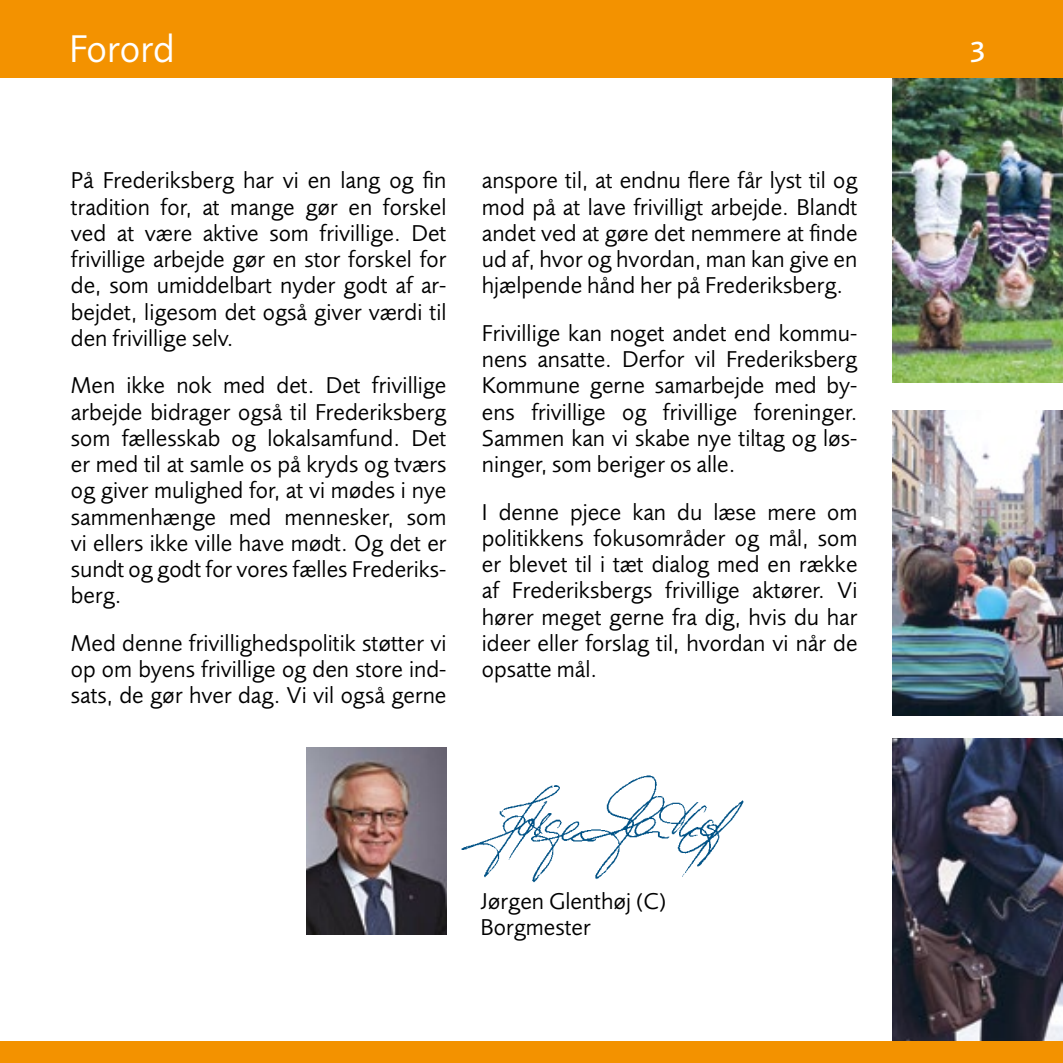
<style>
.page{position:relative;width:1063px;height:1063px;background:#fff}
.page>*{position:absolute;margin:0;border:0;box-sizing:border-box;transform-origin:0 0}
.t1{font:40px "Foundry Sans Normal";color:#fff}
.t2{font:500 30px "Foundry Sans";color:#fff}
.t3{font:23.75px/26.2px "Foundry Sans Normal";color:#000;text-align:justify}
</style>
<div class="page">
<img style="left:893px;top:78px;width:170px;height:305px">
<div style="left:0;top:0;width:1063px;height:78px;background:#f39200"></div>
<img style="left:893px;top:411px;width:170px;height:304px">
<img style="left:893px;top:738px;width:170px;height:304px">
<div style="left:0;top:1042px;width:1063px;height:21px;background:#f39200"></div>
<img style="left:307px;top:747px;width:139px;height:188px">
<img style="left:461px;top:775px;width:283px;height:108px">
<h1 class="t1" style="left:69px;top:26px;width:107px">Forord</h1>
<p class="t3" style="left:71px;top:167px;width:377px">På Frederiksberg har vi en lang og fin tradition for, at mange gør en forskel ved at være aktive som frivillige. Det frivillige arbejde gør en stor forskel for de, som umiddelbart nyder godt af ar&shy;bejdet, ligesom det også giver værdi til den frivillige selv.</p>
<p class="t3" style="left:71px;top:372px;width:377px">Men ikke nok med det. Det frivillige arbejde bidrager også til Frederiksberg som fællesskab og lokalsamfund. Det er med til at samle os på kryds og tværs og giver mulighed for, at vi mødes i nye sammenhænge med mennesker, som vi ellers ikke ville have mødt. Og det er sundt og godt for vores fælles Frederiks&shy;berg.</p>
<p class="t3" style="left:71px;top:630px;width:377px">Med denne frivillighedspolitik støtter vi op om byens frivillige og den store ind&shy;sats, de gør hver dag. Vi vil også gerne</p>
<p class="t3" style="left:482px;top:167px;width:377px">anspore til, at endnu flere får lyst til og mod på at lave frivilligt arbejde. Blandt andet ved at gøre det nemmere at finde ud af, hvor og hvordan, man kan give en hjælpende hånd her på Frederiksberg.</p>
<p class="t3" style="left:482px;top:320px;width:377px">Frivillige kan noget andet end kommu&shy;nens ansatte. Derfor vil Frederiksberg Kommune gerne samarbejde med by&shy;ens frivillige og frivillige foreninger.<br>Sammen kan vi skabe nye tiltag og løs&shy;ninger, som beriger os alle.</p>
<p class="t3" style="left:482px;top:498px;width:377px">I denne pjece kan du læse mere om politikkens fokusområder og mål, som er blevet til i tæt dialog med en række af Frederiksbergs frivillige aktører. Vi hører meget gerne fra dig, hvis du har ideer eller forslag til, hvordan vi når de opsatte mål.</p>
<p class="t3" style="left:480px;top:888px;width:187px">Jørgen Glenthøj (C)<br>Borgmester</p>
<p class="t2" style="left:970px;top:34px;width:18px">3</p>
</div>
